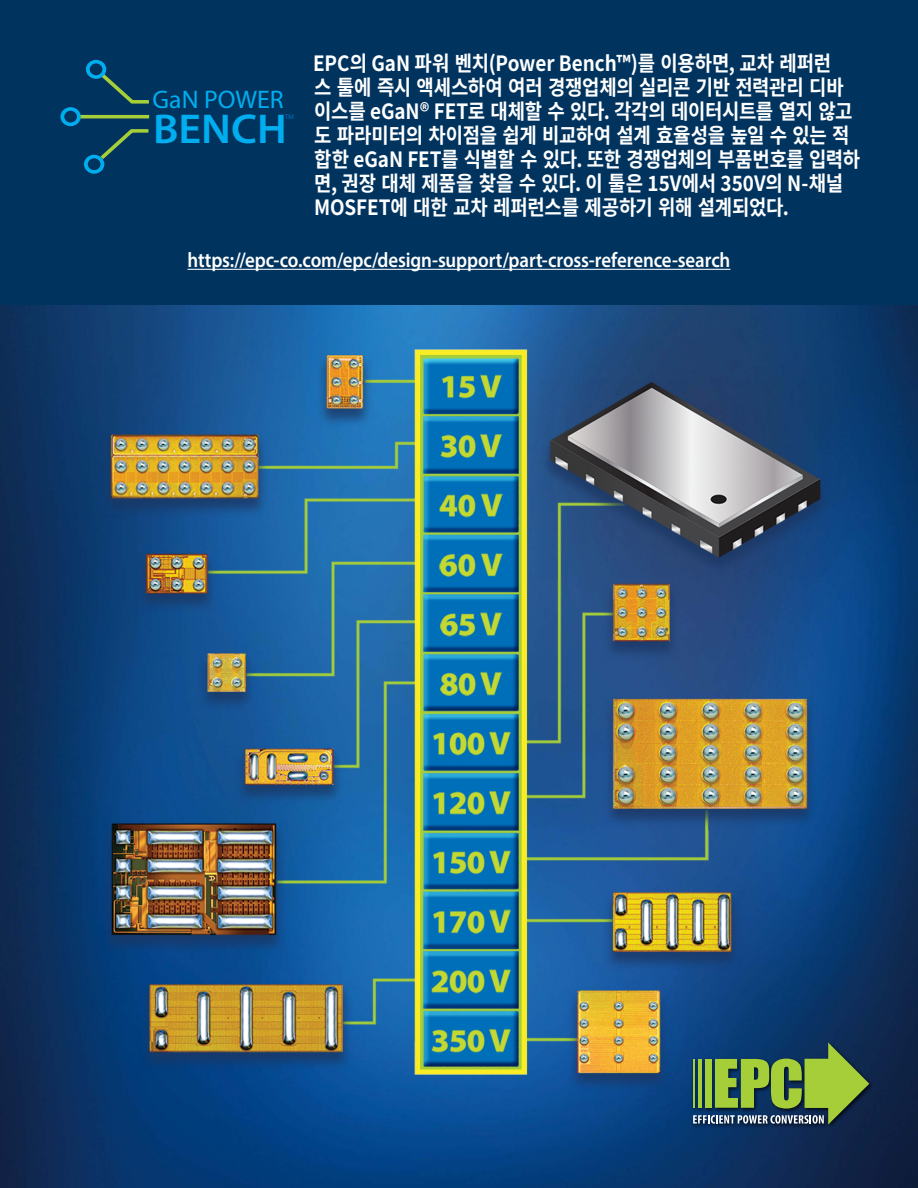
<style>
.page{position:relative;width:918px;height:1188px;background:#fff}
.page>*{position:absolute;margin:0;border:0;box-sizing:border-box;transform-origin:0 0}
.t1{font:600 41.85px "Myriad Pro";color:#00aeef;scale:1.06 1}
.t2{font:25.5px "Myriad Pro";color:#00aeef}
.Bullets{font:700 21px/24px "Source Han Sans KR";letter-spacing:-.01em;color:#fff;scale:.9 1}
.Bullets-2{font:600 21px "Myriad Pro";letter-spacing:-.005em;color:#fff;scale:.9 1}
.t3{font:6.9px "Myriad Pro";color:#006fba;scale:1.06 1}
</style>
<div class="page">
<img style="left:0;top:304px;width:918px;height:884px">
<img style="left:54px;top:306px;width:810px;height:807px">
<div style="left:691px;top:1041px;width:183px;height:88px;background:#000;opacity:.75"></div>
<svg style="left:693px;top:1043px;width:176px;height:82px;background:#5a7d4f"></svg>
<div style="left:0;top:0;width:918px;height:304px;background:#00345f"></div>
<hr style="left:188px;top:269px;width:542px;height:1px;background:#fff">
<svg style="left:99px;top:70px;width:50px;height:34px"></svg>
<svg style="left:97px;top:129px;width:52px;height:34px"></svg>
<svg style="left:81px;top:115px;width:68px;height:4px"></svg>
<div style="left:86px;top:60px;width:20px;height:19px;border:4px solid #00aeef;border-radius:50%"></div>
<div style="left:84px;top:155px;width:20px;height:19px;border:4px solid #00aeef;border-radius:50%"></div>
<div style="left:61px;top:107px;width:20px;height:19px;border:4px solid #00aeef;border-radius:50%"></div>
<p class="Bullets" style="left:313px;top:52px;width:609px">EPC의 GaN 파워 벤치(Power Bench™)를 이용하면, 교차 레퍼런<br>스 툴에 즉시 액세스하여 여러 경쟁업체의 실리콘 기반 전력관리 디바 이스를 eGaN® FET로 대체할 수 있다. 각각의 데이터시트를 열지 않고 도 파라미터의 차이점을 쉽게 비교하여 설계 효율성을 높일 수 있는 적 합한 eGaN FET를 식별할 수 있다. 또한 경쟁업체의 부품번호를 입력하 면, 권장 대체 제품을 찾을 수 있다. 이 툴은 15V에서 350V의 N-채널 MOSFET에 대한 교차 레퍼런스를 제공하기 위해 설계되었다.</p>
<p class="Bullets-2" style="left:188px;top:247px;width:605px">https://epc-co.com/epc/design-support/part-cross-reference-search</p>
<p class="t2" style="left:153px;top:84px;width:133px">GaN POWER</p>
<p class="t1" style="left:153px;top:102px;width:128px">BENCH</p>
<p class="t3" style="left:285px;top:113px;width:10px">TM</p>
</div>
